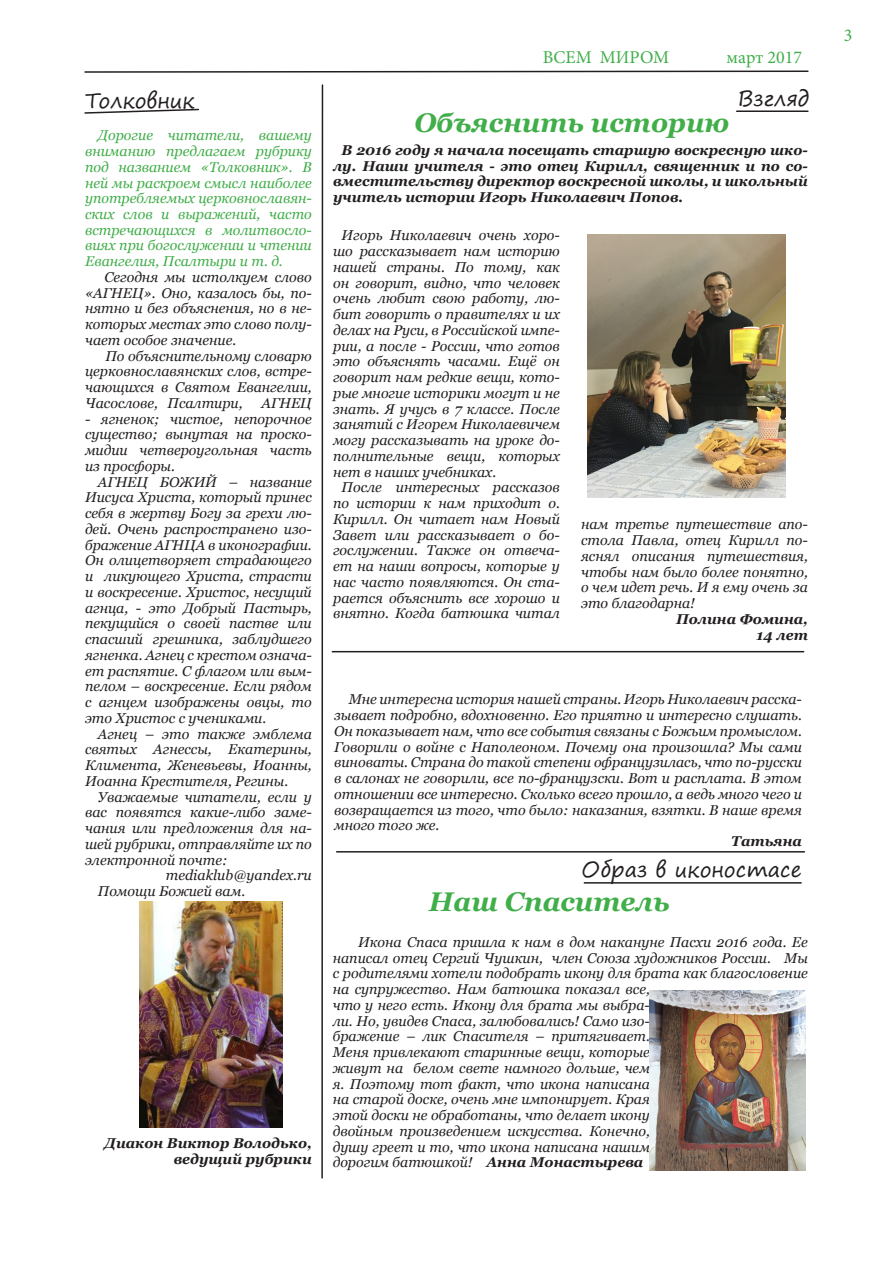
<style>
.page{position:relative;width:893px;height:1263px;background:#fff}
.page>*{position:absolute;margin:0;border:0;box-sizing:border-box;transform-origin:0 0}
.t1{font:italic 700 27px "Georgia";color:#40ae49}
.t2{font:21px "Segoe Print";color:#231f20}
.t3{font:18px "Minion Pro";color:#40ae49}
.t4{font:italic 14.25px/15.8px "Georgia";color:#231f20;text-align:justify}
.t5{font:italic 700 14.25px/15.8px "Georgia";color:#231f20;text-align:right}
.t6{font:italic 14.25px/15.8px "Georgia";color:#40ae49;text-align:justify}
.s1{font-weight:700}
</style>
<div class="page">
<svg style="left:84px;top:70px;width:725px;height:3px"></svg>
<svg style="left:84px;top:108px;width:116px;height:6px"></svg>
<img style="left:140px;top:901px;width:143px;height:227px">
<hr style="left:321px;top:85px;width:2px;height:1093px;background:#231f20">
<img style="left:588px;top:234px;width:197px;height:263px">
<hr style="left:337px;top:851px;width:467px;height:1px;background:#231f20">
<hr style="left:332px;top:651px;width:472px;height:1px;background:#231f20">
<hr style="left:584px;top:882px;width:217px;height:2px;background:#231f20">
<img style="left:650px;top:990px;width:155px;height:180px">
<hr style="left:737px;top:110px;width:71px;height:2px;background:#231f20">
<h2 class="t2" style="left:85px;top:82px;width:111px">Толковник</h2>
<p class="t6" style="left:85px;top:128px;width:228px;text-indent:13px">Дорогие читатели, вашему вниманию предлагаем рубрику под названием «Толковник». В ней мы раскроем смысл наиболее употребляемых церковнославян&shy;ских слов и выражений, часто встречающихся в молитвосло&shy;виях при богослужении и чтении Евангелия, Псалтыри и т. д.</p>
<p class="t4" style="left:85px;top:269px;width:228px;text-indent:19px">Сегодня мы истолкуем слово «АГНЕЦ». Оно, казалось бы, по&shy;нятно и без объяснения, но в не&shy;которых местах это слово полу&shy;чает особое значение.</p>
<p class="t4" style="left:85px;top:348px;width:228px;text-indent:20px">По объяснительному словарю церковнославянских слов, встре&shy;чающихся в Святом Евангелии, Часослове, Псалтири,</p>
<p class="t4" style="left:261px;top:395px;width:52px">АГНЕЦ</p>
<p class="t4" style="left:85px;top:411px;width:228px">- ягненок; чистое, непорочное существо; вынутая на проско&shy;мидии четвероугольная часть из просфоры.</p>
<p class="t4" style="left:85px;top:474px;width:228px;text-indent:13px">АГНЕЦ БОЖИЙ – название Иисуса Христа, который принес себя в жертву Богу за грехи лю&shy;дей. Очень распространено изо&shy;бражение АГНЦА в иконографии.<br>Он олицетворяет страдающего и ликующего Христа, страсти и воскресение. Христос, несущий агнца, - это Добрый Пастырь, пекущийся о своей пастве или спасший грешника, заблудшего ягненка. Агнец с крестом означа&shy;ет распятие. С флагом или вым&shy;пелом – воскресение. Если рядом с агнцем изображены овцы, то это Христос с учениками.</p>
<p class="t4" style="left:85px;top:726px;width:228px;text-indent:13px">Агнец – это также эмблема святых Агнессы, Екатерины, Климента, Женевьевы, Иоанны, Иоанна Крестителя, Регины.</p>
<p class="t4" style="left:98px;top:789px;width:216px">Уважаемые читатели, если у</p>
<p class="t4" style="left:85px;top:805px;width:228px">вас появятся какие-либо заме-</p>
<p class="t4" style="left:85px;top:820px;width:228px">чания или предложения для на-</p>
<p class="t4" style="left:85px;top:836px;width:228px">шей рубрики, отправляйте их по</p>
<p class="t4" style="left:85px;top:852px;width:144px">электронной почте:</p>
<p class="t4" style="left:166px;top:868px;width:147px">mediaklub@yandex.ru</p>
<p class="t4" style="left:98px;top:883px;width:149px">Помощи Божией вам.</p>
<p class="t5" style="left:105px;top:1135px;width:209px">Диакон Виктор Володько, ведущий рубрики</p>
<p class="t3" style="left:543px;top:45px;width:128px">ВСЕМ МИРОМ</p>
<p class="t3" style="left:726px;top:45px;width:77px">март 2017</p>
<h2 class="t2" style="left:737px;top:80px;width:73px">Взгляд</h2>
<p class="t5" style="left:333px;top:142px;width:476px;text-align:justify;text-indent:9px">В 2016 году я начала посещать старшую воскресную шко&shy;лу. Наши учителя - это отец Кирилл, священник и по со&shy;вместительству директор воскресной школы, и школьный учитель истории Игорь Николаевич Попов.</p>
<h1 class="t1" style="left:414px;top:105px;width:316px">Объяснить историю</h1>
<p class="t4" style="left:342px;top:228px;width:220px">Игорь Николаевич очень хоро-</p>
<p class="t4" style="left:333px;top:243px;width:228px">шо рассказывает нам историю</p>
<p class="t4" style="left:333px;top:259px;width:228px">нашей страны. По тому, как</p>
<p class="t4" style="left:333px;top:275px;width:228px">он говорит, видно, что человек</p>
<p class="t4" style="left:333px;top:291px;width:228px">очень любит свою работу, лю-</p>
<p class="t4" style="left:333px;top:306px;width:228px">бит говорить о правителях и их</p>
<p class="t4" style="left:333px;top:322px;width:228px">делах на Руси, в Российской импе-</p>
<p class="t4" style="left:333px;top:338px;width:228px">рии, а после - России, что готов</p>
<p class="t4" style="left:333px;top:354px;width:228px">это объяснять часами. Ещё он</p>
<p class="t4" style="left:333px;top:369px;width:228px">говорит нам редкие вещи, кото-</p>
<p class="t4" style="left:333px;top:385px;width:228px">рые многие историки могут и не</p>
<p class="t4" style="left:333px;top:401px;width:228px">знать. Я учусь в 7 классе. После</p>
<p class="t4" style="left:333px;top:417px;width:228px">занятий с Игорем Николаевичем</p>
<p class="t4" style="left:333px;top:432px;width:228px">могу рассказывать на уроке до-</p>
<p class="t4" style="left:333px;top:448px;width:228px">полнительные вещи, которых</p>
<p class="t4" style="left:333px;top:464px;width:165px">нет в наших учебниках.</p>
<p class="t4" style="left:342px;top:480px;width:220px">После интересных рассказов</p>
<p class="t4" style="left:333px;top:495px;width:228px">по истории к нам приходит о.</p>
<p class="t4" style="left:333px;top:511px;width:228px">Кирилл. Он читает нам Новый</p>
<p class="t4" style="left:333px;top:527px;width:228px">Завет или рассказывает о бо-</p>
<p class="t4" style="left:333px;top:543px;width:228px">гослужении. Также он отвеча-</p>
<p class="t4" style="left:333px;top:558px;width:228px">ет на наши вопросы, которые у</p>
<p class="t4" style="left:333px;top:574px;width:228px">нас часто появляются. Он ста-</p>
<p class="t4" style="left:333px;top:590px;width:228px">рается объяснить все хорошо и</p>
<p class="t4" style="left:333px;top:606px;width:228px">внятно. Когда батюшка читал</p>
<p class="t4" style="left:581px;top:517px;width:228px">нам третье путешествие апо&shy;стола Павла, отец Кирилл по&shy;яснял описания путешествия, чтобы нам было более понятно, о чем идет речь. И я ему очень за это благодарна!</p>
<p class="t5" style="left:676px;top:611px;width:133px">Полина Фомина,<br>14 лет</p>
<p class="t4" style="left:334px;top:692px;width:469px;text-indent:15px">Мне интересна история нашей страны. Игорь Николаевич расска&shy;зывает подробно, вдохновенно. Его приятно и интересно слушать.<br>Он показывает нам, что все события связаны с Божьим промыслом.<br>Говорили о войне с Наполеоном. Почему она произошла? Мы сами виноваты. Страна до такой степени офранцузилась, что по-русски в салонах не говорили, все по-французски. Вот и расплата. В этом отношении все интересно. Сколько всего прошло, а ведь много чего и возвращается из того, что было: наказания, взятки. В наше время много того же.</p>
<p class="t5" style="left:731px;top:833px;width:72px">Татьяна</p>
<h2 class="t2" style="left:581px;top:851px;width:222px">Образ в иконостасе</h2>
<h1 class="t1" style="left:429px;top:884px;width:242px">Наш Спаситель</h1>
<p class="t4" style="left:333px;top:934px;width:477px;text-align:left;text-indent:26px">Икона Спаса пришла к нам в дом накануне Пасхи 2016 года. Ее написал отец Сергий Чушкин, член Союза художников России. Мы с родителями хотели подобрать икону для брата как благословение на супружество. Нам батюшка показал все,<br>что у него есть. Икону для брата мы выбра-<br>ли. Но, увидев Спаса, залюбовались! Само изо-<br>бражение – лик Спасителя – притягивает.<br>Меня привлекают старинные вещи, которые<br>живут на белом свете намного дольше, чем<br>я. Поэтому тот факт, что икона написана<br>на старой доске, очень мне импонирует. Края<br>этой доски не обработаны, что делает икону<br>двойным произведением искусства. Конечно,<br>душу греет и то, что икона написана нашим<br>дорогим батюшкой! <span class="s1">Анна Монастырева</span></p>
<p class="t3" style="left:844px;top:24px;width:10px">3</p>
</div>
